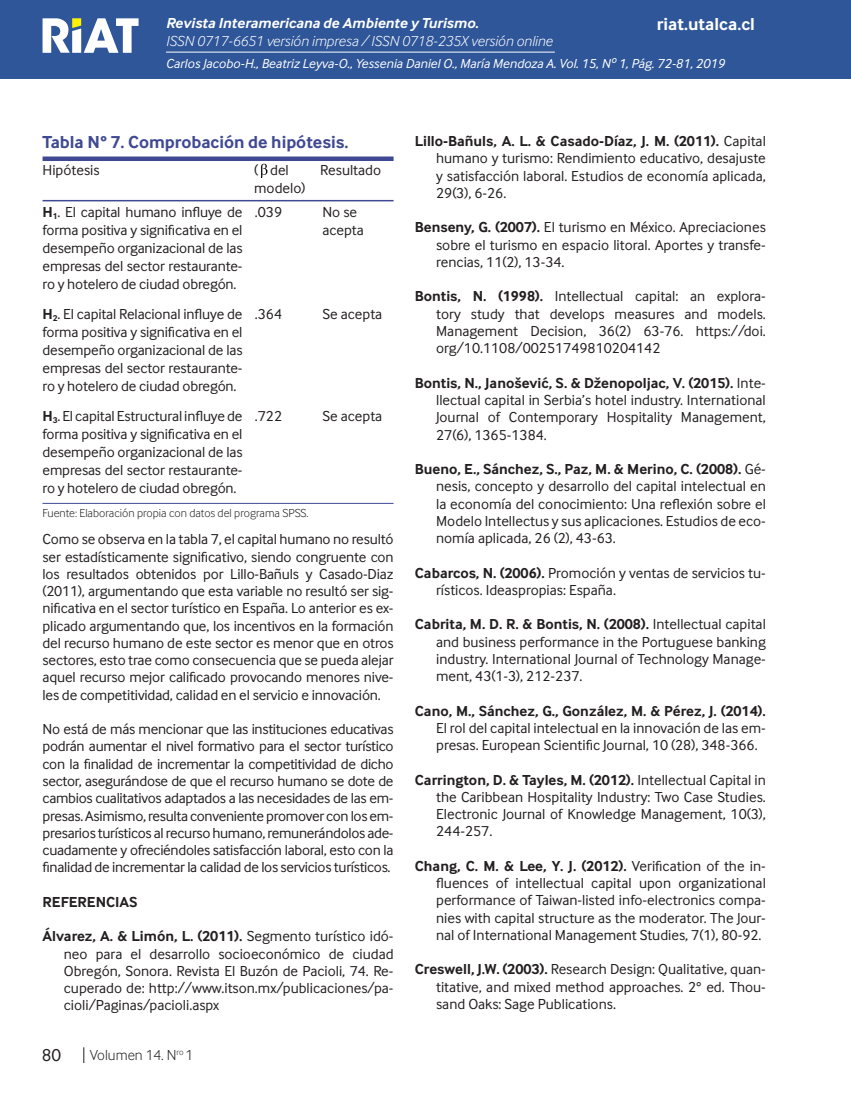
<style>
.page{position:relative;width:851px;height:1106px;background:#fff}
.page>*{position:absolute;margin:0;border:0;box-sizing:border-box;transform-origin:0 0}
.Tabla_titulo{font:700 18px "Inter Face";color:#3f4993}
.t1{font:700 18px "Inter Face";color:#fff}
.t2{font:18px "Inter Face";color:#231f20}
.Cuerpo_de_Texto{font:15px/17.2px "Inter Face";color:#231f20;text-align:justify}
.t3{font:italic 300 15px "Inter Face";color:#fff}
.t4{font:italic 700 15px "Inter Face";color:#fff}
.t5{font:300 15px "Inter Face";color:#231f20}
.Cuerpo_de_Texto-2{font:700 15px "Inter Face";color:#231f20}
.Cuño_de_pagina{font:italic 13.5px "Inter Face";color:#fff}
.Fuente{font:300 12px "Inter Face";color:#231f20}
.s1{font-weight:700}
</style>
<div class="page">
<div style="left:0;top:0;width:850px;height:79px;background:#2f5699"></div>
<hr style="left:850px;top:0;width:1px;height:79px;background:#2f5699">
<hr style="left:166px;top:52px;width:388px;height:1px;background:#fff">
<svg style="left:43px;top:18px;width:95px;height:35px"></svg>
<svg style="left:83px;top:1047px;width:1px;height:16px"></svg>
<hr style="left:43px;top:200px;width:350px;height:1px;background:#3f4993">
<hr style="left:43px;top:503px;width:350px;height:1px;background:#3f4993">
<div style="left:43px;top:156px;width:350px;height:5px;background:#3f4993"></div>
<svg style="left:261px;top:164px;width:6px;height:14px"></svg>
<p class="t4" style="left:166px;top:15px;width:314px">Revista Interamericana de Ambiente y Turismo.</p>
<p class="t3" style="left:166px;top:33px;width:388px">ISSN 0717-6651 versión impresa / ISSN 0718-235X versión online</p>
<p class="t1" style="left:656px;top:14px;width:99px">riat.utalca.cl</p>
<p class="Cuño_de_pagina" style="left:166px;top:56px;width:560px">Carlos Jacobo-H., Beatriz Leyva-O., Yessenia Daniel O., María Mendoza A. Vol. 15, Nº 1, Pág. 72-81, 2019</p>
<p class="Tabla_titulo" style="left:43px;top:132px;width:307px">Tabla N° 7. Comprobación de hipótesis.</p>
<p class="Cuerpo_de_Texto" style="left:43px;top:161px;width:59px">Hipótesis</p>
<p class="Cuerpo_de_Texto" style="left:254px;top:161px;width:36px">( del</p>
<p class="Cuerpo_de_Texto" style="left:320px;top:161px;width:62px">Resultado</p>
<p class="Cuerpo_de_Texto" style="left:254px;top:179px;width:53px">modelo)</p>
<p class="Cuerpo_de_Texto" style="left:43px;top:203px;width:201px;line-height:18px"><span class="s1">H</span><sub>1</sub>. El capital humano influye de forma positiva y significativa en el desempeño organizacional de las empresas del sector restaurante&shy;ro y hotelero de ciudad obregón.</p>
<p class="Cuerpo_de_Texto" style="left:43px;top:305px;width:201px;line-height:18px"><span class="s1">H</span><sub>2</sub>. El capital Relacional influye de forma positiva y significativa en el desempeño organizacional de las empresas del sector restaurante&shy;ro y hotelero de ciudad obregón.</p>
<p class="Cuerpo_de_Texto" style="left:43px;top:407px;width:201px;line-height:18px"><span class="s1">H</span><sub>3</sub>. El capital Estructural influye de forma positiva y significativa en el desempeño organizacional de las empresas del sector restaurante&shy;ro y hotelero de ciudad obregón.</p>
<p class="Cuerpo_de_Texto" style="left:255px;top:204px;width:29px">.039</p>
<p class="Cuerpo_de_Texto" style="left:322px;top:204px;width:36px">No se</p>
<p class="Cuerpo_de_Texto" style="left:322px;top:222px;width:43px">acepta</p>
<p class="Cuerpo_de_Texto" style="left:255px;top:306px;width:29px">.364</p>
<p class="Cuerpo_de_Texto" style="left:322px;top:306px;width:61px">Se acepta</p>
<p class="Cuerpo_de_Texto" style="left:255px;top:408px;width:29px">.722</p>
<p class="Cuerpo_de_Texto" style="left:322px;top:408px;width:61px">Se acepta</p>
<p class="Fuente" style="left:43px;top:506px;width:267px">Fuente: Elaboración propia con datos del programa SPSS.</p>
<p class="Cuerpo_de_Texto" style="left:43px;top:530px;width:352px">Como se observa en la tabla 7, el capital humano no resultó ser estadísticamente significativo, siendo congruente con los resultados obtenidos por Lillo-Bañuls y Casado-Diaz (2011), argumentando que esta variable no resultó ser sig&shy;nificativa en el sector turístico en España. Lo anterior es ex&shy;plicado argumentando que, los incentivos en la formación del recurso humano de este sector es menor que en otros sectores, esto trae como consecuencia que se pueda alejar aquel recurso mejor calificado provocando menores nive&shy;les de competitividad, calidad en el servicio e innovación.</p>
<p class="Cuerpo_de_Texto" style="left:43px;top:720px;width:352px">No está de más mencionar que las instituciones educativas podrán aumentar el nivel formativo para el sector turístico con la finalidad de incrementar la competitividad de dicho sector, asegurándose de que el recurso humano se dote de cambios cualitativos adaptados a las necesidades de las em&shy;presas. Asimismo, resulta conveniente promover con los em&shy;presarios turísticos al recurso humano, remunerándolos ade&shy;cuadamente y ofreciéndoles satisfacción laboral, esto con la finalidad de incrementar la calidad de los servicios turísticos.</p>
<p class="Cuerpo_de_Texto-2" style="left:43px;top:893px;width:97px">REFERENCIAS</p>
<p class="Cuerpo_de_Texto" style="left:64px;top:927px;width:331px;text-indent:-21px"><span class="s1">Álvarez, A. &amp; Limón, L. (2011).</span> Segmento turístico idó&shy;neo para el desarrollo socioeconómico de ciudad Obregón, Sonora. Revista El Buzón de Pacioli, 74. Re&shy;cuperado de: http://www.itson.mx/publicaciones/pa&shy;cioli/Paginas/pacioli.aspx</p>
<p class="t2" style="left:42px;top:1045px;width:21px">80</p>
<p class="t5" style="left:90px;top:1046px;width:105px">Volumen 14. N<sup>ro</sup> 1</p>
<p class="Cuerpo_de_Texto" style="left:436px;top:132px;width:331px;text-indent:-21px"><span class="s1">Lillo-Bañuls, A. L. &amp; Casado-Díaz, J. M. (2011).</span> Capital humano y turismo: Rendimiento educativo, desajuste y satisfacción laboral. Estudios de economía aplicada, 29(3), 6-26.</p>
<p class="Cuerpo_de_Texto" style="left:436px;top:219px;width:331px;text-indent:-21px"><span class="s1">Benseny, G. (2007).</span> El turismo en México. Apreciaciones sobre el turismo en espacio litoral. Aportes y transfe&shy;rencias, 11(2), 13-34.</p>
<p class="Cuerpo_de_Texto" style="left:436px;top:288px;width:331px;text-indent:-21px"><span class="s1">Bontis, N. (1998).</span> Intellectual capital: an explora&shy;tory study that develops measures and models.<br>Management Decision, 36(2) 63-76. https://doi. org/10.1108/00251749810204142</p>
<p class="Cuerpo_de_Texto" style="left:436px;top:374px;width:331px;text-indent:-21px"><span class="s1">Bontis, N., Janošević, S. &amp; Dženopoljac, V. (2015).</span> Inte&shy;llectual capital in Serbia’s hotel industry. International Journal of Contemporary Hospitality Management, 27(6), 1365-1384.</p>
<p class="Cuerpo_de_Texto" style="left:436px;top:460px;width:331px;text-indent:-21px"><span class="s1">Bueno, E., Sánchez, S., Paz, M. &amp; Merino, C. (2008).</span> Gé&shy;nesis, concepto y desarrollo del capital intelectual en la economía del conocimiento: Una reflexión sobre el Modelo Intellectus y sus aplicaciones. Estudios de eco&shy;nomía aplicada, 26 (2), 43-63.</p>
<p class="Cuerpo_de_Texto" style="left:436px;top:564px;width:331px;text-indent:-21px"><span class="s1">Cabarcos, N. (2006).</span> Promoción y ventas de servicios tu&shy;rísticos. Ideaspropias: España.</p>
<p class="Cuerpo_de_Texto" style="left:436px;top:615px;width:331px;text-indent:-21px"><span class="s1">Cabrita, M. D. R. &amp; Bontis, N. (2008).</span> Intellectual capital and business performance in the Portuguese banking industry. International Journal of Technology Manage&shy;ment, 43(1-3), 212-237.</p>
<p class="Cuerpo_de_Texto" style="left:436px;top:702px;width:331px;text-indent:-21px"><span class="s1">Cano, M., Sánchez, G., González, M. &amp; Pérez, J. (2014).<br></span>El rol del capital intelectual en la innovación de las em&shy;presas. European Scientific Journal, 10 (28), 348-366.</p>
<p class="Cuerpo_de_Texto" style="left:436px;top:771px;width:331px;text-indent:-21px"><span class="s1">Carrington, D. &amp; Tayles, M. (2012).</span> Intellectual Capital in the Caribbean Hospitality Industry: Two Case Studies.<br>Electronic Journal of Knowledge Management, 10(3), 244-257.</p>
<p class="Cuerpo_de_Texto" style="left:436px;top:857px;width:331px;text-indent:-21px"><span class="s1">Chang, C. M. &amp; Lee, Y. J. (2012).</span> Verification of the in&shy;fluences of intellectual capital upon organizational performance of Taiwan-listed info-electronics compa&shy;nies with capital structure as the moderator. The Jour&shy;nal of International Management Studies, 7(1), 80-92.</p>
<p class="Cuerpo_de_Texto" style="left:436px;top:960px;width:331px;text-indent:-21px"><span class="s1">Creswell, J.W. (2003).</span> Research Design: Qualitative, quan&shy;titative, and mixed method approaches. 2° ed. Thou&shy;sand Oaks: Sage Publications.</p>
</div>
